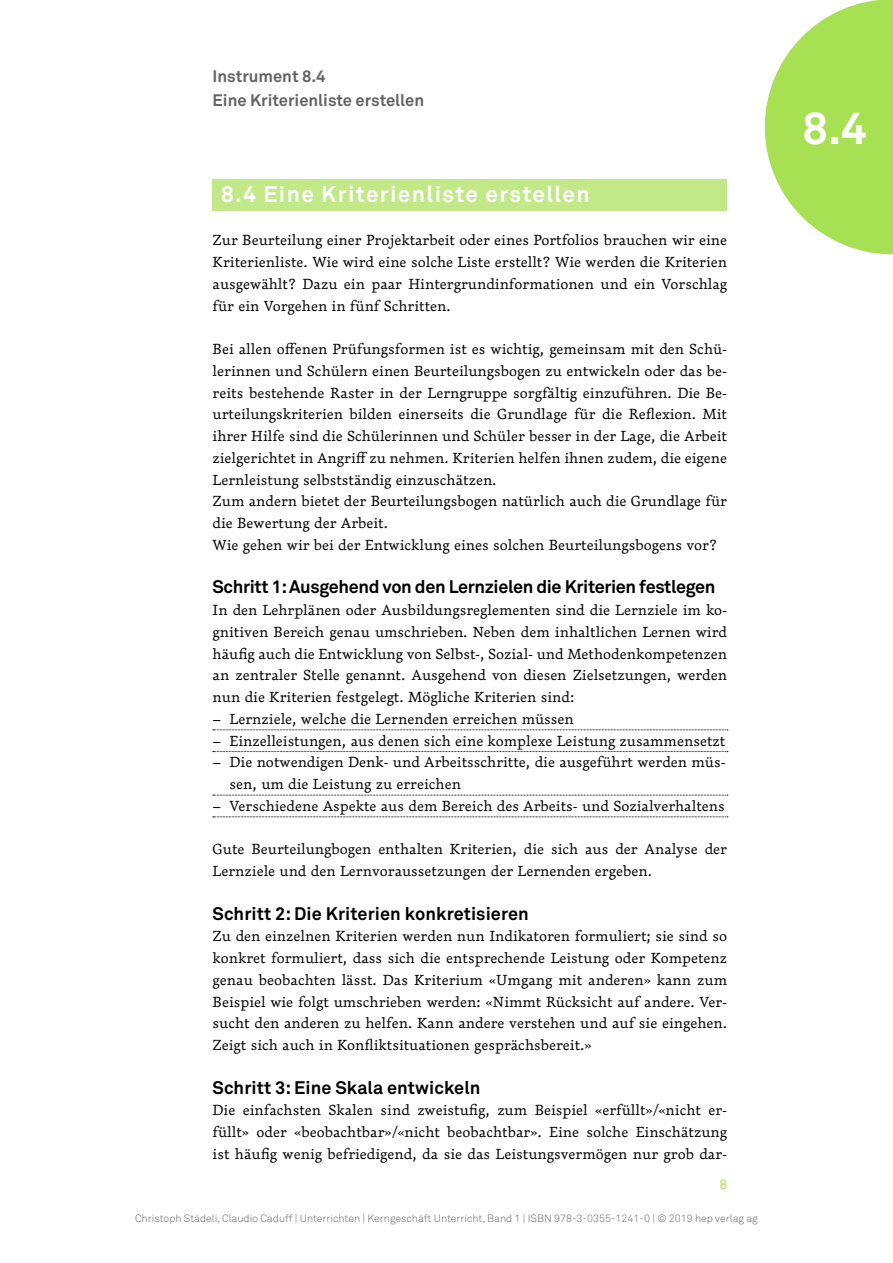
<style>
.page{position:relative;width:893px;height:1263px;background:#fff}
.page>*{position:absolute;margin:0;border:0;box-sizing:border-box;transform-origin:0 0}
.t1{font:700 45px "Akkurat Std";color:#fff}
._2_Überschrift_1_ohn{font:700 22.5px "Akkurat Std";letter-spacing:.06em;color:#fff}
._2_Überschrift_2_ohn{font:700 18px "Akkurat Std";letter-spacing:-.005em;color:#000}
.t2{font:700 16.5px/24px "Akkurat Std";color:#646363}
._4_Lauftext{font:300 14.25px/21.8px "Dederon LOT";color:#000;text-align:justify}
.t3{font:13.5px "Akkurat Std";color:#a8e054}
.t4{font:300 10.5px "Akkurat Std";color:#646363}
</style>
<div class="page">
<svg style="left:765px;top:0;width:128px;height:254px"></svg>
<div style="left:213px;top:180px;width:514px;height:31px;background:#c2e987"></div>
<svg style="left:213px;top:730px;width:515px;height:1px"></svg>
<svg style="left:213px;top:751px;width:515px;height:1px"></svg>
<svg style="left:213px;top:795px;width:515px;height:1px"></svg>
<svg style="left:213px;top:817px;width:515px;height:1px"></svg>
<p class="t2" style="left:213px;top:64px;width:213px">Instrument 8.4<br>Eine Kriterienliste erstellen</p>
<p class="_2_Überschrift_1_ohn" style="left:221px;top:180px;width:370px">8.4 Eine Kriterienliste erstellen</p>
<p class="_4_Lauftext" style="left:213px;top:229px;width:516px">Zur Beurteilung einer Projektarbeit oder eines Portfolios brauchen wir eine Kriterienliste. Wie wird eine solche Liste erstellt? Wie werden die Kriterien ausgewählt? Dazu ein paar Hintergrundinformationen und ein Vorschlag für ein Vorgehen in fünf Schritten.</p>
<p class="_4_Lauftext" style="left:213px;top:338px;width:516px">Bei allen offenen Prüfungsformen ist es wichtig, gemeinsam mit den Schü&shy;lerinnen und Schülern einen Beurteilungsbogen zu entwickeln oder das be&shy;reits bestehende Raster in der Lerngruppe sorgfältig einzuführen. Die Be&shy;urteilungskriterien bilden einerseits die Grundlage für die Reflexion. Mit ihrer Hilfe sind die Schülerinnen und Schüler besser in der Lage, die Arbeit zielgerichtet in Angriff zu nehmen. Kriterien helfen ihnen zudem, die eigene Lernleistung selbstständig einzuschätzen.</p>
<p class="_4_Lauftext" style="left:213px;top:490px;width:516px">Zum andern bietet der Beurteilungsbogen natürlich auch die Grundlage für die Bewertung der Arbeit.</p>
<p class="_4_Lauftext" style="left:213px;top:534px;width:506px">Wie gehen wir bei der Entwicklung eines solchen Beurteilungsbogens vor?</p>
<p class="_2_Überschrift_2_ohn" style="left:213px;top:576px;width:504px">Schritt 1: Ausgehend von den Lernzielen die Kriterien festlegen</p>
<p class="_4_Lauftext" style="left:213px;top:599px;width:516px">In den Lehrplänen oder Ausbildungsreglementen sind die Lernziele im ko&shy;gnitiven Bereich genau umschrieben. Neben dem inhaltlichen Lernen wird häufig auch die Entwicklung von Selbst-, Sozial- und Methodenkompetenzen an zentraler Stelle genannt. Ausgehend von diesen Zielsetzungen, werden nun die Kriterien festgelegt. Mögliche Kriterien sind:</p>
<p class="_4_Lauftext" style="left:213px;top:708px;width:363px">– Lernziele, welche die Lernenden erreichen müssen</p>
<p class="_4_Lauftext" style="left:213px;top:730px;width:514px">– Einzelleistungen, aus denen sich eine komplexe Leistung zusammensetzt</p>
<p class="_4_Lauftext" style="left:230px;top:751px;width:498px;text-indent:-17px">– Die notwendigen Denk- und Arbeitsschritte, die ausgeführt werden müs&shy;sen, um die Leistung zu erreichen</p>
<p class="_4_Lauftext" style="left:213px;top:795px;width:514px">– Verschiedene Aspekte aus dem Bereich des Arbeits- und Sozialverhaltens</p>
<p class="_4_Lauftext" style="left:213px;top:838px;width:516px">Gute Beurteilungbogen enthalten Kriterien, die sich aus der Analyse der<br>Lernziele und den Lernvoraussetzungen der Lernenden ergeben.</p>
<p class="_2_Überschrift_2_ohn" style="left:213px;top:902px;width:318px">Schritt 2: Die Kriterien konkretisieren</p>
<p class="_4_Lauftext" style="left:213px;top:925px;width:516px">Zu den einzelnen Kriterien werden nun Indikatoren formuliert; sie sind so konkret formuliert, dass sich die entsprechende Leistung oder Kompetenz genau beobachten lässt. Das Kriterium «Umgang mit anderen» kann zum Beispiel wie folgt umschrieben werden: «Nimmt Rücksicht auf andere. Ver&shy;sucht den anderen zu helfen. Kann andere verstehen und auf sie eingehen.<br>Zeigt sich auch in Konfliktsituationen gesprächsbereit.»</p>
<p class="_2_Überschrift_2_ohn" style="left:213px;top:1076px;width:269px">Schritt 3: Eine Skala entwickeln</p>
<p class="_4_Lauftext" style="left:213px;top:1099px;width:516px">Die einfachsten Skalen sind zweistufig, zum Beispiel «erfüllt»/«nicht er&shy;füllt» oder «beobachtbar»/«nicht beobachtbar». Eine solche Einschätzung ist häufig wenig befriedigend, da sie das Leistungsvermögen nur grob dar-</p>
<p class="t3" style="left:719px;top:1176px;width:9px">8</p>
<p class="t4" style="left:135px;top:1212px;width:624px">Christoph Städeli, Claudio Caduff | Unterrichten | Kerngeschäft Unterricht, Band 1 | ISBN 978-3-0355-1241-0 | © 2019 hep verlag ag</p>
<h1 class="t1" style="left:802px;top:101px;width:66px">8.4</h1>
</div>
